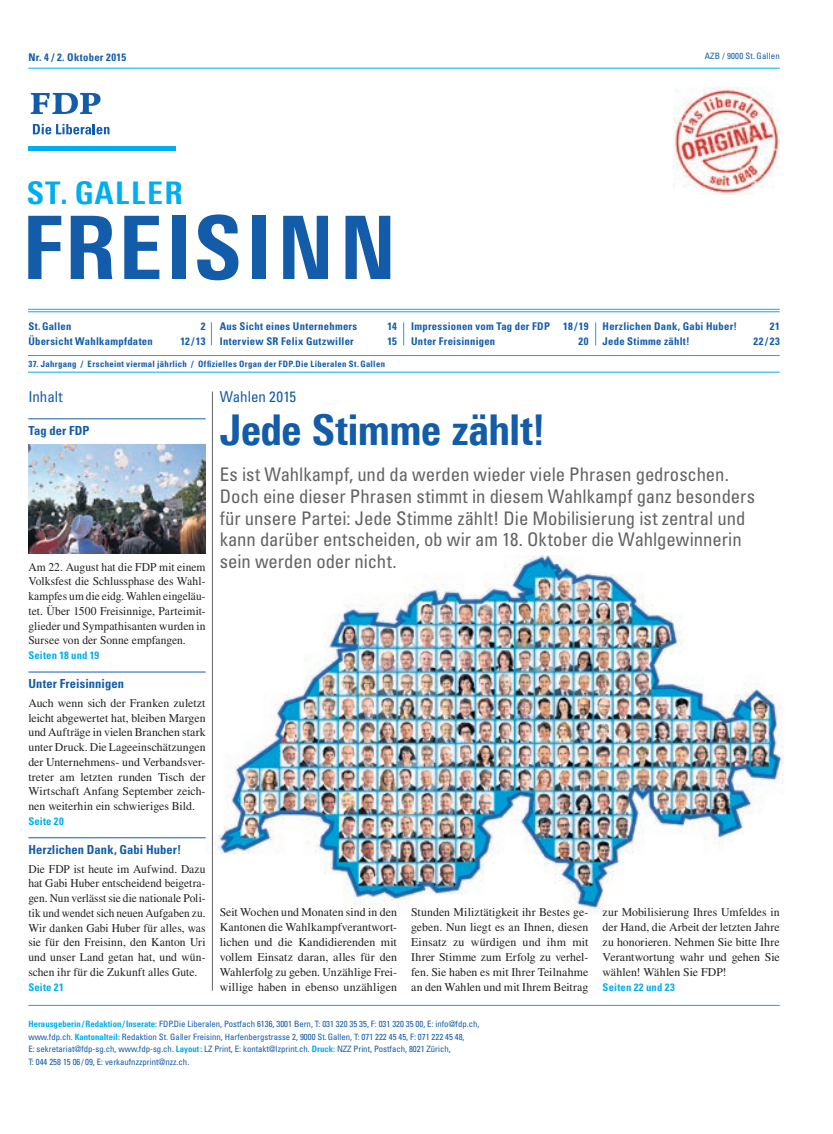
<style>
.page{position:relative;width:833px;height:1134px;background:#fff}
.page>*{position:absolute;margin:0;border:0;box-sizing:border-box;transform-origin:0 0}
.t1{font:800 87.5px "Linotype Univers 720 Cn";letter-spacing:.05em;color:#135ca9}
.t2{font:800 42.5px "Linotype Univers 720 Cn";letter-spacing:-.01em;color:#135ca9}
.t3{font:800 31.25px "Linotype Univers 720 Cn";letter-spacing:.05em;color:#00aeef}
.t4{font:condensed 18.75px/21.9px "Univers LT Std";letter-spacing:-.005em;color:#636366}
.t5{font:condensed 15px "Univers LT Std";letter-spacing:-.005em;color:#135ca9}
.t6{font:700 condensed 12.5px "Univers LT Std";letter-spacing:.005em;color:#135ca9}
.t7{font:11.88px/15px "Times LT Std";letter-spacing:.005em;color:#231f20;text-align:justify}
.t8{font:11.88px/14.8px "Times LT Std";letter-spacing:.005em;color:#231f20;text-align:justify;scale:.96 1}
.t9{font:700 condensed 10.62px "Univers LT Std";letter-spacing:.025em;color:#135ca9}
.t10{font:700 condensed 10.62px "Univers LT Std";letter-spacing:.02em;color:#00aeef}
.t11{font:condensed 8.75px/12.5px "Univers LT Std";color:#135ca9}
.t12{font:700 condensed 8.75px "Univers LT Std";letter-spacing:.035em;color:#135ca9}
.t13{font:condensed 8.75px "Univers LT Std";letter-spacing:.02em;color:#135ca9}
.s1{font-weight:700;color:#00aeef}
</style>
<div class="page">
<hr style="left:28px;top:355px;width:751px;height:1px;background:#00aeef">
<hr style="left:28px;top:311px;width:751px;height:1px;background:#00aeef">
<hr style="left:28px;top:309px;width:751px;height:1px;background:#00aeef">
<hr style="left:28px;top:372px;width:751px;height:1px;background:#00aeef">
<svg style="left:211px;top:322px;width:1px;height:23px"></svg>
<svg style="left:403px;top:322px;width:1px;height:23px"></svg>
<svg style="left:595px;top:322px;width:1px;height:23px"></svg>
<div style="left:28px;top:146px;width:148px;height:5px;background:#00aeef"></div>
<svg style="left:33px;top:124px;width:76px;height:10px"></svg>
<svg style="left:31px;top:93px;width:70px;height:21px"></svg>
<hr style="left:28px;top:68px;width:752px;height:1px;background:#00aeef">
<hr style="left:28px;top:1005px;width:752px;height:1px;background:#00aeef">
<img style="left:673px;top:87px;width:107px;height:107px">
<img style="left:211px;top:556px;width:573px;height:360px">
<hr style="left:212px;top:392px;width:1px;height:599px;background:#636366">
<hr style="left:28px;top:418px;width:178px;height:1px;background:#135ca9">
<hr style="left:28px;top:672px;width:178px;height:1px;background:#135ca9">
<hr style="left:28px;top:837px;width:178px;height:1px;background:#135ca9">
<img style="left:28px;top:444px;width:178px;height:109px">
<p class="t9" style="left:28px;top:51px;width:99px">Nr. 4 / 2. Oktober 2015</p>
<p class="t13" style="left:704px;top:51px;width:77px">AZB / 9000 St. Gallen</p>
<h3 class="t3" style="left:27px;top:174px;width:157px">ST. GALLER</h3>
<h1 class="t1" style="left:22px;top:195px;width:376px">FREISINN</h1>
<p class="t9" style="left:28px;top:320px;width:45px">St.Gallen</p>
<p class="t9" style="left:201px;top:320px;width:6px">2</p>
<p class="t9" style="left:28px;top:335px;width:126px">Übersicht Wahlkampfdaten</p>
<p class="t9" style="left:180px;top:335px;width:27px">12/13</p>
<p class="t9" style="left:220px;top:320px;width:139px">Aus Sicht eines Unternehmers</p>
<p class="t9" style="left:387px;top:320px;width:11px">14</p>
<p class="t9" style="left:220px;top:335px;width:135px">Interview SR Felix Gutzwiller</p>
<p class="t9" style="left:387px;top:335px;width:11px">15</p>
<p class="t12" style="left:28px;top:358px;width:358px">37. Jahrgang / Erscheint viermal jährlich / Offizielles Organ der FDP.Die Liberalen St. Gallen</p>
<p class="t9" style="left:411px;top:320px;width:140px">Impressionen vom Tag der FDP</p>
<p class="t9" style="left:563px;top:320px;width:27px">18/19</p>
<p class="t9" style="left:411px;top:335px;width:86px">Unter Freisinnigen</p>
<p class="t9" style="left:578px;top:335px;width:12px">20</p>
<p class="t9" style="left:602px;top:320px;width:136px">Herzlichen Dank, Gabi Huber!</p>
<p class="t9" style="left:770px;top:320px;width:11px">21</p>
<p class="t9" style="left:602px;top:335px;width:89px">Jede Stimme zählt!</p>
<p class="t9" style="left:753px;top:335px;width:28px">22/23</p>
<p class="t5" style="left:28px;top:388px;width:36px">Inhalt</p>
<p class="t6" style="left:28px;top:423px;width:63px">Tag der FDP</p>
<p class="t7" style="left:28px;top:559px;width:179px">Am 22. August hat die FDP mit einem Volksfest die Schlussphase des Wahl&shy;kampfes um die eidg. Wahlen eingeläu&shy;tet. Über 1500 Freisinnige, Parteimit&shy;glieder und Sympathisanten wurden in Sursee von der Sonne empfangen.</p>
<p class="t10" style="left:28px;top:649px;width:72px">Seiten 18 und 19</p>
<p class="t6" style="left:28px;top:676px;width:97px">Unter Freisinnigen</p>
<p class="t7" style="left:28px;top:695px;width:179px">Auch wenn sich der Franken zuletzt leicht abgewertet hat, bleiben Margen und Aufträge in vielen Branchen stark unter Druck. Die Lageeinschätzungen der Unternehmens- und Verbandsver&shy;treter am letzten runden Tisch der Wirtschaft Anfang September zeich&shy;nen weiterhin ein schwieriges Bild.</p>
<p class="t10" style="left:28px;top:815px;width:37px">Seite 20</p>
<p class="t6" style="left:28px;top:842px;width:154px">Herzlichen Dank, Gabi Huber!</p>
<p class="t8" style="left:28px;top:861px;width:186px">Die FDP ist heute im Aufwind. Dazu hat Gabi Huber entscheidend beigetra&shy;gen. Nun verlässt sie die nationale Poli&shy;tik und wendet sich neuen Aufgaben zu.<br>Wir danken Gabi Huber für alles, was sie für den Freisinn, den Kanton Uri und unser Land getan hat, und wün&shy;schen ihr für die Zukunft alles Gute.</p>
<p class="t10" style="left:28px;top:980px;width:37px">Seite 21</p>
<p class="t5" style="left:220px;top:388px;width:78px">Wahlen 2015</p>
<h2 class="t2" style="left:220px;top:404px;width:327px">Jede Stimme zählt!</h2>
<p class="t4" style="left:220px;top:463px;width:537px">Es ist Wahlkampf, und da werden wieder viele Phrasen gedroschen.<br>Doch eine dieser Phrasen stimmt in diesem Wahlkampf ganz besonders für unsere Partei: Jede Stimme zählt! Die Mobilisierung ist zentral und kann darüber entscheiden, ob wir am 18. Oktober die Wahlgewinnerin sein werden oder nicht.</p>
<p class="t7" style="left:220px;top:904px;width:179px">Seit Wochen und Monaten sind in den Kantonen die Wahlkampfverantwort&shy;lichen und die Kandidierenden mit vollem Einsatz daran, alles für den Wahlerfolg zu geben. Unzählige Frei&shy;willige haben in ebenso unzähligen</p>
<p class="t7" style="left:411px;top:904px;width:179px">Stunden Miliztätigkeit ihr Bestes ge&shy;geben. Nun liegt es an Ihnen, diesen Einsatz zu würdigen und ihm mit Ihrer Stimme zum Erfolg zu verhel&shy;fen. Sie haben es mit Ihrer Teilnahme an den Wahlen und mit Ihrem Beitrag</p>
<p class="t7" style="left:602px;top:904px;width:179px">zur Mobilisierung Ihres Umfeldes in der Hand, die Arbeit der letzten Jahre zu honorieren. Nehmen Sie bitte Ihre Verantwortung wahr und gehen Sie wählen! Wählen Sie FDP!</p>
<p class="t10" style="left:602px;top:980px;width:74px">Seiten 22 und 23</p>
<p class="t11" style="left:28px;top:1017px;width:452px"><span class="s1">Herausgeberin/Redaktion /Inserate:</span> FDP.Die Liberalen, Postfach 6136, 3001 Bern, T: 031 320 35 35, F: 031 320 35 00, E: info@fdp.ch, www.fdp.ch. <span class="s1">Kantonalteil:</span> Redaktion St. Galler Freisinn, Harfenbergstrasse 2, 9000 St.Gallen, T: 071 222 45 45, F: 071 222 45 48,<br>E: sekretariat@fdp-sg.ch, www.fdp-sg.ch. <span class="s1">Layout:</span> LZ Print, E: kontakt@lzprint.ch. <span class="s1">Druck:</span> NZZ Print, Postfach, 8021 Zürich,<br>T: 044 258 15 06 / 09, E: verkaufnzzprint@nzz.ch.</p>
</div>
